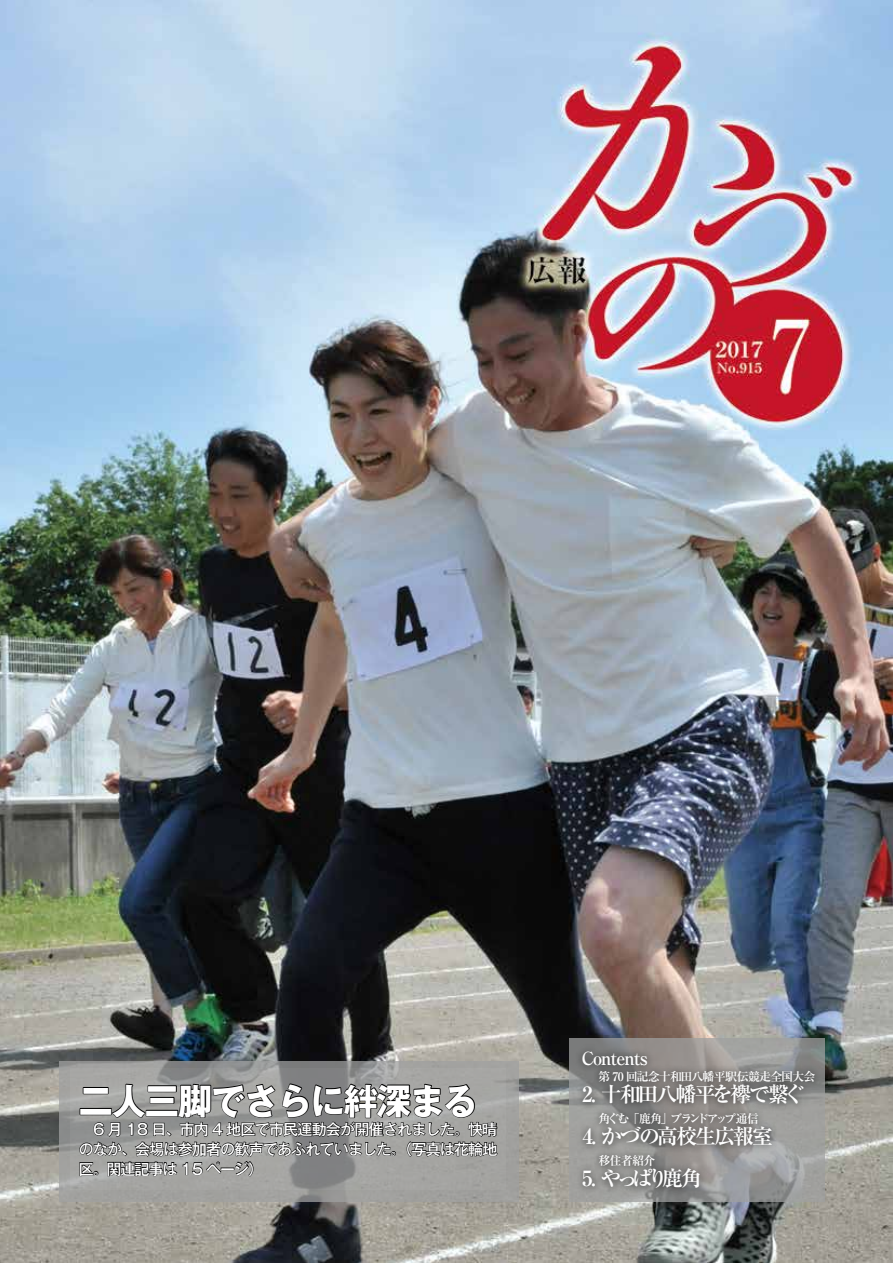
<style>
.page{position:relative;width:893px;height:1263px;background:#fff}
.page>*{position:absolute;margin:0;border:0;box-sizing:border-box;transform-origin:0 0}
.t1{font:700 36px "Gothic MB101 Pro";letter-spacing:-.03em;color:#fff;scale:.95 1}
.t2{font:700 21px "Ryumin Pro";letter-spacing:-.11em;color:#fff}
.t3{font:700 21px "Ryumin Pro";letter-spacing:-.09em;color:#fff}
.t4{font:700 18px "Ryumin Pro";letter-spacing:-.05em;color:#fff}
.t5{font:500 15px/19.8px "Gothic MB101 Pro";letter-spacing:-.055em;color:#fff;text-align:justify}
.t6{font:700 12px "Ryumin Pro";letter-spacing:-.07em;color:#fff}
.t7{font:700 12px "Ryumin Pro";letter-spacing:-.175em;color:#fff}
</style>
<div class="page">
<img style="left:0;top:0;width:893px;height:1263px">
<svg style="left:570px;top:1038px;width:255px;height:164px;background:#959594"></svg>
<div style="left:575px;top:1044px;width:247px;height:151px;background:#000;opacity:.75"></div>
<svg style="left:60px;top:1062px;width:459px;height:140px;background:#9c9c9a"></svg>
<svg style="left:70px;top:1068px;width:436px;height:122px;background:#9e9e9d"></svg>
<svg style="left:79px;top:1082px;width:419px;height:95px;background:#747573"></svg>
<h1 class="t1" style="left:79px;top:1071px;width:421px">二人三脚でさらに絆深まる</h1>
<p class="t5" style="left:79px;top:1117px;width:420px">　6 月 18 日、市内 4 地区で市民運動会が開催されました。快晴のなか、会場は参加者の歓声であふれていました。（写真は花輪地区。関連記事は 15 ページ）</p>
<p class="t4" style="left:582px;top:1044px;width:67px">Contents</p>
<p class="t6" style="left:598px;top:1067px;width:219px">第 70 回記念十和田八幡平駅伝競走全国大会</p>
<h2 class="t2" style="left:582px;top:1077px;width:224px">2. 十和田八幡平を襷で繋ぐ</h2>
<p class="t7" style="left:598px;top:1109px;width:162px">角ぐむ「鹿角」ブランドアップ通信</p>
<h2 class="t3" style="left:582px;top:1119px;width:192px">4. かづの高校生広報室</h2>
<p class="t6" style="left:598px;top:1151px;width:58px">移住者紹介</p>
<h2 class="t2" style="left:582px;top:1161px;width:121px">5. やっぱり鹿角</h2>
</div>
